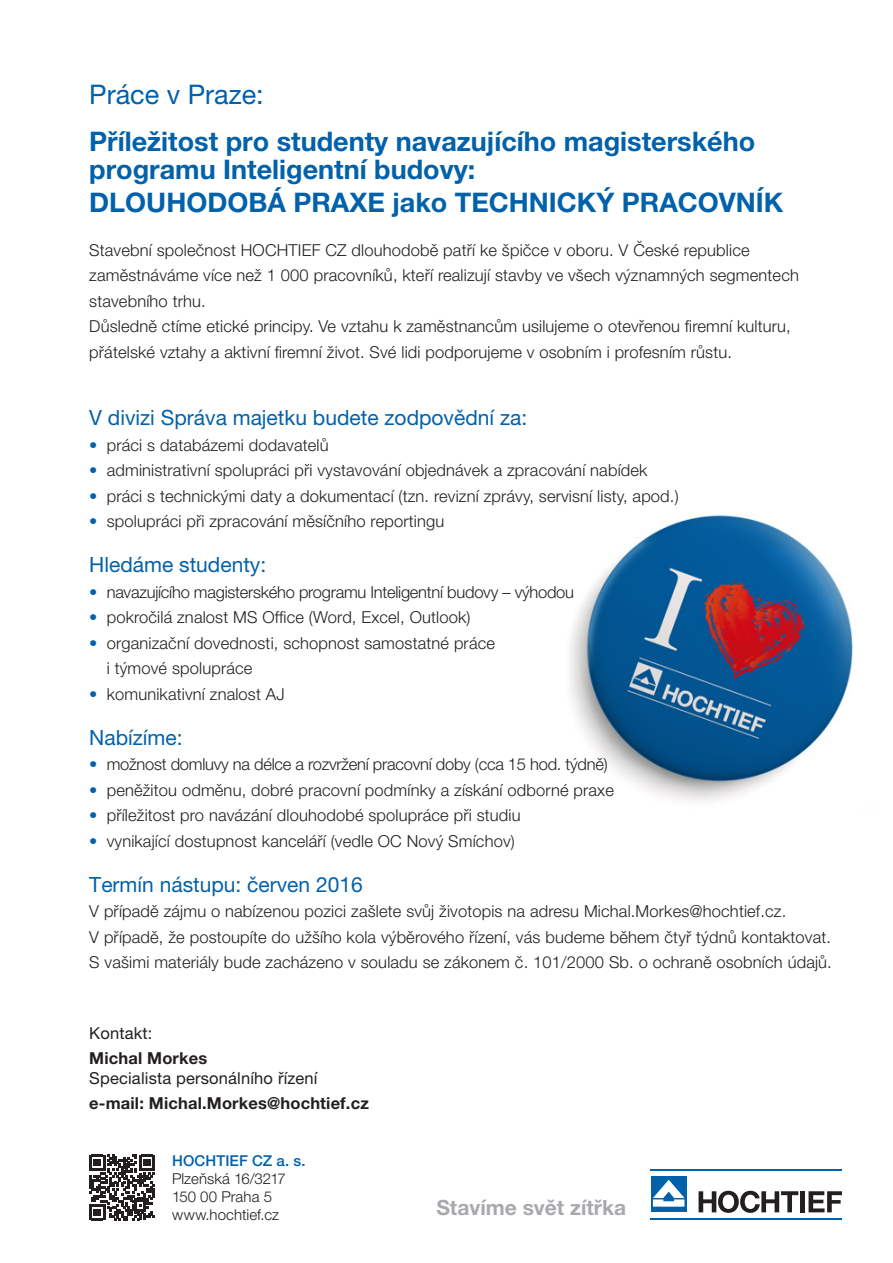
<style>
.page{position:relative;width:893px;height:1263px;background:#fff}
.page>*{position:absolute;margin:0;border:0;box-sizing:border-box;transform-origin:0 0}
.t1{font:700 27px/28.5px "Helvetica Neue LT Pro";color:#0161aa}
.t2{font:27px "Helvetica Neue LT Pro";color:#0161aa}
.t3{font:21px "Helvetica Neue LT Pro";color:#0161aa}
.t4{font:700 21px "Helvetica Neue LT Pro";color:#a8a9ad}
.t5{font:300 16.5px/25.5px "Helvetica Neue LT Pro";letter-spacing:.01em;color:#231f20}
.t6{font:300 16.5px "Helvetica Neue LT Pro";letter-spacing:-.015em;color:#231f20}
.t7{font:700 16.5px "Helvetica Neue LT Pro";letter-spacing:.01em;color:#231f20}
.t8{font:16.5px "Helvetica Neue LT Pro";letter-spacing:.01em;color:#231f20}
.t9{font:300 15px "Helvetica Neue LT Pro";color:#231f20}
.t10{font:500 15px "Helvetica Neue LT Pro";letter-spacing:.005em;color:#0161aa}
.s1{color:#0161aa}
</style>
<div class="page">
<img style="left:569px;top:515px;width:284px;height:286px">
<hr style="left:651px;top:1169px;width:191px;height:1px;background:#0161aa">
<div style="left:651px;top:1176px;width:36px;height:36px;background:#0161aa"></div>
<svg style="left:653px;top:1180px;width:31px;height:26px"></svg>
<div style="left:800px;top:1191px;width:5px;height:21px;background:#231f20"></div>
<svg style="left:808px;top:1191px;width:34px;height:21px"></svg>
<svg style="left:699px;top:1191px;width:99px;height:22px"></svg>
<hr style="left:651px;top:1218px;width:191px;height:1px;background:#0161aa">
<svg style="left:89px;top:1154px;width:66px;height:66px"></svg>
<p class="t2" style="left:89px;top:79px;width:176px">Práce v Praze:</p>
<p class="t1" style="left:89px;top:126px;width:667px">Příležitost pro studenty navazujícího magisterského programu Inteligentní budovy:</p>
<p class="t1" style="left:89px;top:188px;width:696px">DLOUHODOBÁ PRAXE jako TECHNICKÝ PRACOVNÍK</p>
<p class="t5" style="left:89px;top:237px;width:711px">Stavební společnost HOCHTIEF CZ dlouhodobě patří ke špičce v oboru. V České republice zaměstnáváme více než 1 000 pracovníků, kteří realizují stavby ve všech významných segmentech stavebního trhu.</p>
<p class="t5" style="left:89px;top:313px;width:703px">Důsledně ctíme etické principy. Ve vztahu k zaměstnancům usilujeme o otevřenou firemní kulturu, přátelské vztahy a aktivní firemní život. Své lidi podporujeme v osobním i profesním růstu.</p>
<p class="t3" style="left:89px;top:405px;width:439px">V divizi Správa majetku budete zodpovědní za:</p>
<p class="t5" style="left:89px;top:432px;width:241px"><span class="s1">•</span> práci s databázemi dodavatelů</p>
<p class="t5" style="left:89px;top:457px;width:560px"><span class="s1">•</span> administrativní spolupráci při vystavování objednávek a zpracování nabídek</p>
<p class="t5" style="left:89px;top:483px;width:591px"><span class="s1">•</span> práci s technickými daty a dokumentací (tzn. revizní zprávy, servisní listy, apod.)</p>
<p class="t5" style="left:89px;top:508px;width:356px"><span class="s1">•</span> spolupráci při zpracování měsíčního reportingu</p>
<p class="t3" style="left:89px;top:552px;width:179px">Hledáme studenty:</p>
<p class="t6" style="left:89px;top:582px;width:486px"><span class="s1">•</span> navazujícího magisterského programu Inteligentní budovy – výhodou</p>
<p class="t5" style="left:89px;top:604px;width:383px"><span class="s1">•</span> pokročilá znalost MS Office (Word, Excel, Outlook)</p>
<p class="t5" style="left:107px;top:630px;width:390px;text-indent:-17px"><span class="s1">•</span> organizační dovednosti, schopnost samostatné práce i týmové spolupráce</p>
<p class="t5" style="left:89px;top:681px;width:197px"><span class="s1">•</span> komunikativní znalost AJ</p>
<p class="t3" style="left:89px;top:725px;width:95px">Nabízíme:</p>
<p class="t6" style="left:89px;top:754px;width:520px"><span class="s1">•</span> možnost domluvy na délce a rozvržení pracovní doby (cca 15 hod. týdně)</p>
<p class="t5" style="left:89px;top:777px;width:526px"><span class="s1">•</span> peněžitou odměnu, dobré pracovní podmínky a získání odborné praxe</p>
<p class="t5" style="left:89px;top:802px;width:433px"><span class="s1">•</span> příležitost pro navázání dlouhodobé spolupráce při studiu</p>
<p class="t5" style="left:89px;top:828px;width:427px"><span class="s1">•</span> vynikající dostupnost kanceláří (vedle OC Nový Smíchov)</p>
<p class="t3" style="left:89px;top:872px;width:275px">Termín nástupu: červen 2016</p>
<p class="t5" style="left:89px;top:898px;width:744px">V případě zájmu o nabízenou pozici zašlete svůj životopis na adresu Michal.Morkes@hochtief.cz.<br>V případě, že postoupíte do užšího kola výběrového řízení, vás budeme během čtyř týdnů kontaktovat.<br>S vašimi materiály bude zacházeno v souladu se zákonem č. 101/2000 Sb. o ochraně osobních údajů.</p>
<p class="t8" style="left:89px;top:1023px;width:65px">Kontakt:</p>
<p class="t7" style="left:89px;top:1048px;width:120px">Michal Morkes</p>
<p class="t8" style="left:89px;top:1068px;width:230px">Specialista personálního řízení</p>
<p class="t7" style="left:89px;top:1093px;width:281px">e-mail: Michal.Morkes@hochtief.cz</p>
<p class="t10" style="left:172px;top:1152px;width:135px">HOCHTIEF CZ a. s.</p>
<p class="t9" style="left:172px;top:1170px;width:115px">Plzeňská 16/3217</p>
<p class="t9" style="left:172px;top:1188px;width:101px">150 00 Praha 5</p>
<p class="t9" style="left:172px;top:1206px;width:109px">www.hochtief.cz</p>
<p class="t4" style="left:436px;top:1194px;width:191px">Stavíme svět zítřka</p>
</div>
